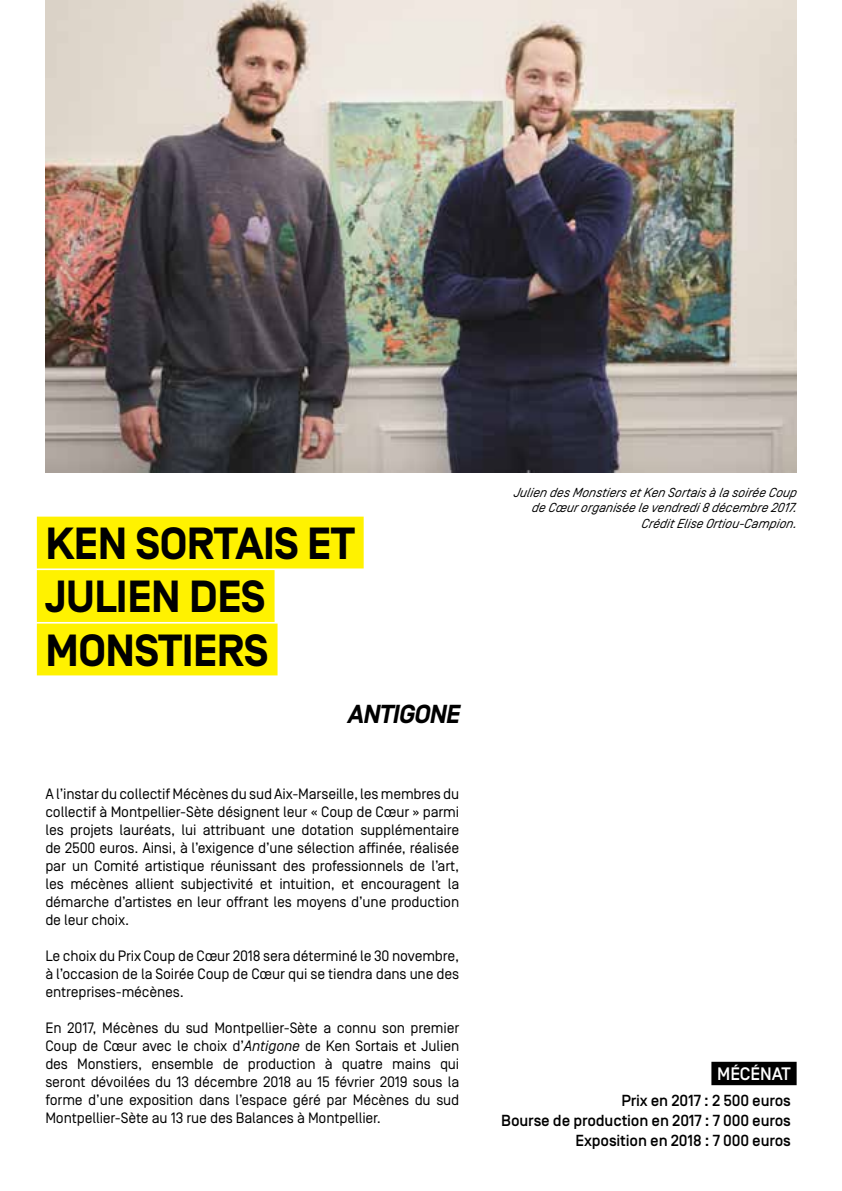
<style>
.page{position:relative;width:842px;height:1191px;background:#fff}
.page>*{position:absolute;margin:0;border:0;box-sizing:border-box;transform-origin:0 0}
.t1{font:700 45px/53.4px "Simplon Norm";letter-spacing:-.01em;color:#000}
.t2{font:italic 700 26px "Simplon Norm";color:#000}
.t3{font:500 18px "Simplon Norm";letter-spacing:-.01em;color:#fff}
.t4{font:500 16px/20px "Simplon Norm";letter-spacing:-.01em;color:#000;text-align:right}
.t5{font:15px/18px "Simplon Norm";letter-spacing:-.01em;color:#000;text-align:justify}
.t6{font:italic 13px/15.6px "Simplon Norm";color:#000;text-align:right}
.s1{font-style:italic}
</style>
<div class="page">
<img style="left:45px;top:0;width:752px;height:472px">
<div style="left:711px;top:1061px;width:86px;height:24px;background:#000"></div>
<div style="left:37px;top:516px;width:327px;height:52px;background:#fff200"></div>
<div style="left:37px;top:570px;width:238px;height:52px;background:#fff200"></div>
<div style="left:37px;top:623px;width:241px;height:52px;background:#fff200"></div>
<h1 class="t1" style="left:45px;top:519px;width:311px">KEN SORTAIS ET<br>JULIEN DES<br>MONSTIERS</h1>
<h2 class="t2" style="left:347px;top:700px;width:31px">ANTIGONE</h2>
<p class="t5" style="left:45px;top:785px;width:415px">A l’instar du collectif Mécènes du sud Aix-Marseille, les membres du collectif à Montpellier-Sète désignent leur « Coup de Cœur » parmi les projets lauréats, lui attribuant une dotation supplémentaire de 2500 euros. Ainsi, à l’exigence d’une sélection affinée, réalisée par un Comité artistique réunissant des professionnels de l’art, les mécènes allient subjectivité et intuition, et encouragent la démarche d’artistes en leur offrant les moyens d’une production de leur choix.</p>
<p class="t5" style="left:45px;top:947px;width:415px">Le choix du Prix Coup de Cœur 2018 sera déterminé le 30 novembre, à l’occasion de la Soirée Coup de Cœur qui se tiendra dans une des entreprises-mécènes.</p>
<p class="t5" style="left:45px;top:1019px;width:415px">En 2017, Mécènes du sud Montpellier-Sète a connu son premier Coup de Cœur avec le choix d’<span class="s1">Antigone</span> de Ken Sortais et Julien des Monstiers, ensemble de production à quatre mains qui seront dévoilées du 13 décembre 2018 au 15 février 2019 sous la forme d’une exposition dans l’espace géré par Mécènes du sud Montpellier-Sète au 13 rue des Balances à Montpellier.</p>
<p class="t6" style="left:513px;top:485px;width:287px">Julien des Monstiers etKen Sortais à la soirée Coup de Cœurorganisée le vendredi8 décembre 2017.<br>CréditElise Ortiou-Camp ion.</p>
<p class="t3" style="left:717px;top:1064px;width:75px">MÉCÉNAT</p>
<p class="t4" style="left:501px;top:1090px;width:291px">Prix en 2017 : 2 500 euros<br>Bourse de production en 2017 : 7 000 euros<br>Exposition en 2018 : 7 000 euros</p>
</div>
